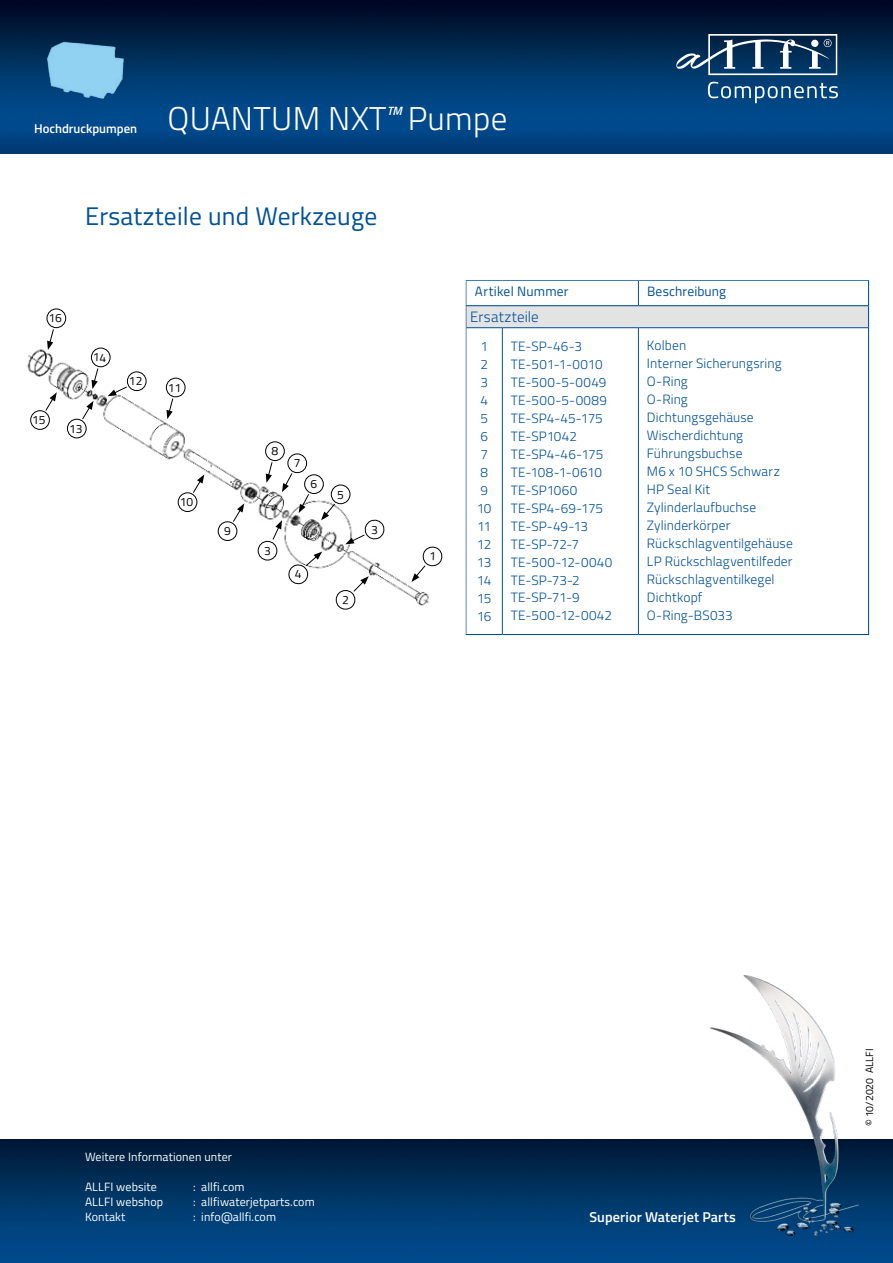
<style>
.page{position:relative;width:893px;height:1263px;background:#fff}
.page>*{position:absolute;margin:0;border:0;box-sizing:border-box;transform-origin:0 0}
.t1{font:300 33px "Titillium Web";letter-spacing:.01em;color:#fff}
.t2{font:25.5px "Titillium Web";letter-spacing:.01em;color:#005098}
.t3{font:300 15px "Titillium Web";letter-spacing:.01em;color:#005098}
.t4{font:600 14.25px "Titillium Web";letter-spacing:.01em;color:#fff}
.t5{font:300 13.5px/18px "Titillium Web";letter-spacing:.01em;color:#005098}
.t6{font:13.5px "Titillium Web";letter-spacing:.015em;color:#005098}
.t7{font:300 13.5px/18px "Titillium Web";letter-spacing:-.04em;color:#005098}
.t8{font:600 12.75px "Titillium Web";color:#fff}
.t9{font:12px "Titillium Web";letter-spacing:.01em;color:#fcfeff}
.t10{font:12px "Titillium Web";color:#000}
.t11{font:italic 600 12px "Titillium Web";color:#fff}
.t12{font:10.5px "Titillium Web";color:#000}
</style>
<div class="page">
<img style="left:0;top:0;width:893px;height:153px">
<img style="left:0;top:1140px;width:893px;height:123px">
<img style="left:710px;top:976px;width:149px;height:259px">
<svg style="left:708px;top:82px;width:130px;height:21px;background:#316796"></svg>
<svg style="left:676px;top:34px;width:161px;height:41px"></svg>
<div style="left:811px;top:40px;width:7px;height:7px;background:#fff;border-radius:50%"></div>
<img style="left:37px;top:18px;width:98px;height:98px">
<svg style="left:465px;top:280px;width:405px;height:356px"></svg>
<img style="left:27px;top:308px;width:402px;height:298px">
<svg style="left:288px;top:551px;width:34px;height:34px"></svg>
<div style="left:331px;top:485px;width:19px;height:19px;border:1px solid #000;border-radius:50%"></div>
<svg style="left:321px;top:503px;width:14px;height:17px"></svg>
<div style="left:304px;top:475px;width:20px;height:19px;border:1px solid #000;border-radius:50%"></div>
<svg style="left:299px;top:494px;width:10px;height:19px"></svg>
<div style="left:258px;top:541px;width:19px;height:19px;border:1px solid #000;border-radius:50%"></div>
<svg style="left:272px;top:520px;width:10px;height:20px"></svg>
<div style="left:288px;top:454px;width:19px;height:19px;border:1px solid #000;border-radius:50%"></div>
<svg style="left:282px;top:473px;width:10px;height:19px"></svg>
<div style="left:265px;top:441px;width:20px;height:20px;border:1px solid #000;border-radius:50%"></div>
<svg style="left:266px;top:462px;width:7px;height:21px"></svg>
<div style="left:218px;top:522px;width:19px;height:19px;border:1px solid #000;border-radius:50%"></div>
<svg style="left:233px;top:503px;width:11px;height:19px"></svg>
<div style="left:178px;top:493px;width:19px;height:19px;border:1px solid #000;border-radius:50%"></div>
<svg style="left:193px;top:474px;width:11px;height:19px"></svg>
<div style="left:166px;top:378px;width:19px;height:19px;border:1px solid #000;border-radius:50%"></div>
<svg style="left:166px;top:398px;width:7px;height:21px"></svg>
<div style="left:127px;top:372px;width:19px;height:19px;border:1px solid #000;border-radius:50%"></div>
<svg style="left:108px;top:386px;width:19px;height:10px"></svg>
<div style="left:67px;top:419px;width:19px;height:19px;border:1px solid #000;border-radius:50%"></div>
<svg style="left:82px;top:401px;width:12px;height:19px"></svg>
<div style="left:91px;top:348px;width:19px;height:19px;border:1px solid #000;border-radius:50%"></div>
<svg style="left:92px;top:368px;width:6px;height:21px"></svg>
<div style="left:30px;top:410px;width:20px;height:20px;border:1px solid #000;border-radius:50%"></div>
<svg style="left:45px;top:392px;width:12px;height:19px"></svg>
<div style="left:47px;top:309px;width:19px;height:19px;border:1px solid #000;border-radius:50%"></div>
<svg style="left:47px;top:329px;width:7px;height:21px"></svg>
<svg style="left:411px;top:545px;width:32px;height:37px"></svg>
<svg style="left:335px;top:576px;width:34px;height:34px"></svg>
<svg style="left:345px;top:519px;width:40px;height:25px"></svg>
<svg style="left:272px;top:447px;width:6px;height:8px"></svg>
<svg style="left:169px;top:384px;width:10px;height:8px"></svg>
<svg style="left:94px;top:354px;width:12px;height:8px"></svg>
<svg style="left:50px;top:314px;width:12px;height:9px"></svg>
<p class="t8" style="left:34px;top:119px;width:105px">Hochdruckpumpen</p>
<h1 class="t1" style="left:168px;top:95px;width:221px">QUANTUM NXT</h1>
<p class="t11" style="left:387px;top:102px;width:17px">TM</p>
<h1 class="t1" style="left:408px;top:95px;width:101px">Pumpe</h1>
<h2 class="t2" style="left:85px;top:197px;width:294px">Ersatzteile und Werkzeuge</h2>
<p class="t10" style="left:32px;top:411px;width:15px">15</p>
<p class="t10" style="left:69px;top:420px;width:15px">13</p>
<p class="t10" style="left:129px;top:372px;width:15px">12</p>
<p class="t10" style="left:180px;top:493px;width:15px">10</p>
<p class="t10" style="left:224px;top:522px;width:8px">9</p>
<p class="t10" style="left:264px;top:542px;width:8px">3</p>
<p class="t10" style="left:294px;top:454px;width:8px">7</p>
<p class="t10" style="left:311px;top:475px;width:8px">6</p>
<p class="t10" style="left:337px;top:485px;width:8px">5</p>
<p class="t10" style="left:295px;top:565px;width:8px">4</p>
<p class="t6" style="left:475px;top:281px;width:95px">Artikel Nummer</p>
<p class="t3" style="left:470px;top:306px;width:70px">Ersatzteile</p>
<p class="t7" style="left:477px;top:336px;width:16px">1<br>2<br>3<br>4<br>5<br>6<br>7<br>8<br>9<br>10<br>11<br>12<br>13<br>14<br>15<br>16</p>
<p class="t5" style="left:511px;top:336px;width:103px">TE-SP-46-3<br>TE-501-1-0010<br>TE-500-5-0049<br>TE-500-5-0089<br>TE-SP4-45-175<br>TE-SP1042<br>TE-SP4-46-175<br>TE-108-1-0610<br>TE-SP1060<br>TE-SP4-69-175<br>TE-SP-49-13<br>TE-SP-72-7<br>TE-500-12-0040<br>TE-SP-73-2<br>TE-SP-71-9<br>TE-500-12-0042</p>
<p class="t5" style="left:647px;top:336px;width:148px">Kolben<br>Interner Sicherungsring<br>O-Ring<br>O-Ring<br>Dichtungsgehäuse<br>Wischerdichtung<br>Führungsbuchse<br>M x6 10 SHCS Schwarz<br>HP Seal Kit<br>Zylinderlaufbuchse<br>Zylinderkörper<br>Rückschlagventilgehäuse<br>LP Rückschlagventilfeder<br>Rückschlagventilkegel<br>Dichtkopf<br>O-Ring-BS033</p>
<p class="t6" style="left:647px;top:281px;width:80px">Beschreibung</p>
<p class="t9" style="left:85px;top:1148px;width:148px">Weitere Informationen unter</p>
<p class="t9" style="left:201px;top:1178px;width:45px">allfi.com</p>
<p class="t9" style="left:85px;top:1178px;width:73px">ALLFI website</p>
<p class="t9" style="left:193px;top:1178px;width:4px">:</p>
<p class="t9" style="left:85px;top:1193px;width:80px">ALLFI webshop</p>
<p class="t9" style="left:85px;top:1208px;width:42px">Kontakt</p>
<p class="t9" style="left:201px;top:1193px;width:115px">allfiwaterjetparts.com</p>
<p class="t9" style="left:193px;top:1193px;width:4px">:</p>
<p class="t9" style="left:201px;top:1208px;width:76px">info@allfi.com</p>
<p class="t9" style="left:193px;top:1208px;width:4px">:</p>
<p class="t4" style="left:589px;top:1206px;width:148px">Superior Waterjet Parts</p>
<p class="t12" style="left:862px;top:1126px;width:79px;rotate:-90deg">© 10/2020 ALLFI</p>
</div>
